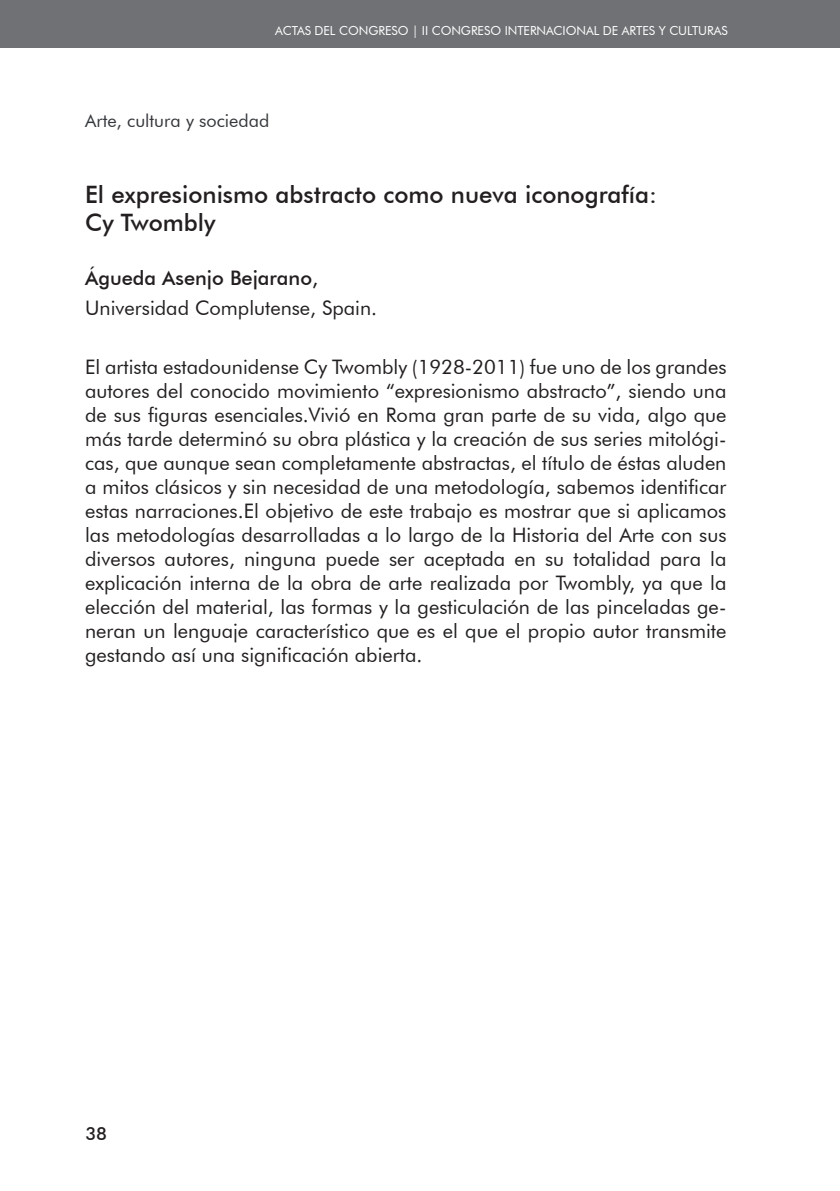
<style>
.page{position:relative;width:840px;height:1191px;background:#fff}
.page>*{position:absolute;margin:0;border:0;box-sizing:border-box;transform-origin:0 0}
._1_Título_artículo{font:500 24px/28.8px "Futura BT";color:#231f20}
._4_Univ-pais{font:20px/24px "Futura BT";color:#231f20;text-align:justify}
._3_Autores{font:500 20px "Futura BT";color:#231f20}
._0_Temática{font:18px "Futura BT";color:#34373b}
.t1{font:500 18px "Futura BT";color:#231f20}
.t2{font:12.4px "Futura BT";letter-spacing:-.005em;color:#fff}
</style>
<div class="page">
<div style="left:0;top:0;width:839px;height:48px;background:#707174"></div>
<p class="t2" style="left:275px;top:23px;width:454px">ACTAS DEL CONGRESO | II CONGRESO INTERNACIONAL DE ARTES Y CULTURAS</p>
<p class="_0_Temática" style="left:85px;top:110px;width:186px">Arte, cultura y sociedad</p>
<p class="_1_Título_artículo" style="left:85px;top:179px;width:573px">El expresionismo abstracto como nueva iconografía:<br>Cy Twombly</p>
<p class="_3_Autores" style="left:85px;top:266px;width:234px">Águeda Asenjo Bejarano,</p>
<p class="_4_Univ-pais" style="left:85px;top:295px;width:293px">Universidad Complutense, Spain.</p>
<p class="_4_Univ-pais" style="left:85px;top:355px;width:642px">El artista estadounidense Cy Twombly (1928-2011) fue uno de los grandes autores del conocido movimiento “expresionismo abstracto”, siendo una de sus figuras esenciales.Vivió en Roma gran parte de su vida, algo que más tarde determinó su obra plástica y la creación de sus series mitológi&shy;cas, que aunque sean completamente abstractas, el título de éstas aluden a mitos clásicos y sin necesidad de una metodología, sabemos identificar estas narraciones.El objetivo de este trabajo es mostrar que si aplicamos las metodologías desarrolladas a lo largo de la Historia del Arte con sus diversos autores, ninguna puede ser aceptada en su totalidad para la explicación interna de la obra de arte realizada por Twombly, ya que la elección del material, las formas y la gesticulación de las pinceladas ge&shy;neran un lenguaje característico que es el que el propio autor transmite gestando así una significación abierta.</p>
<p class="t1" style="left:85px;top:1122px;width:23px">38</p>
</div>
